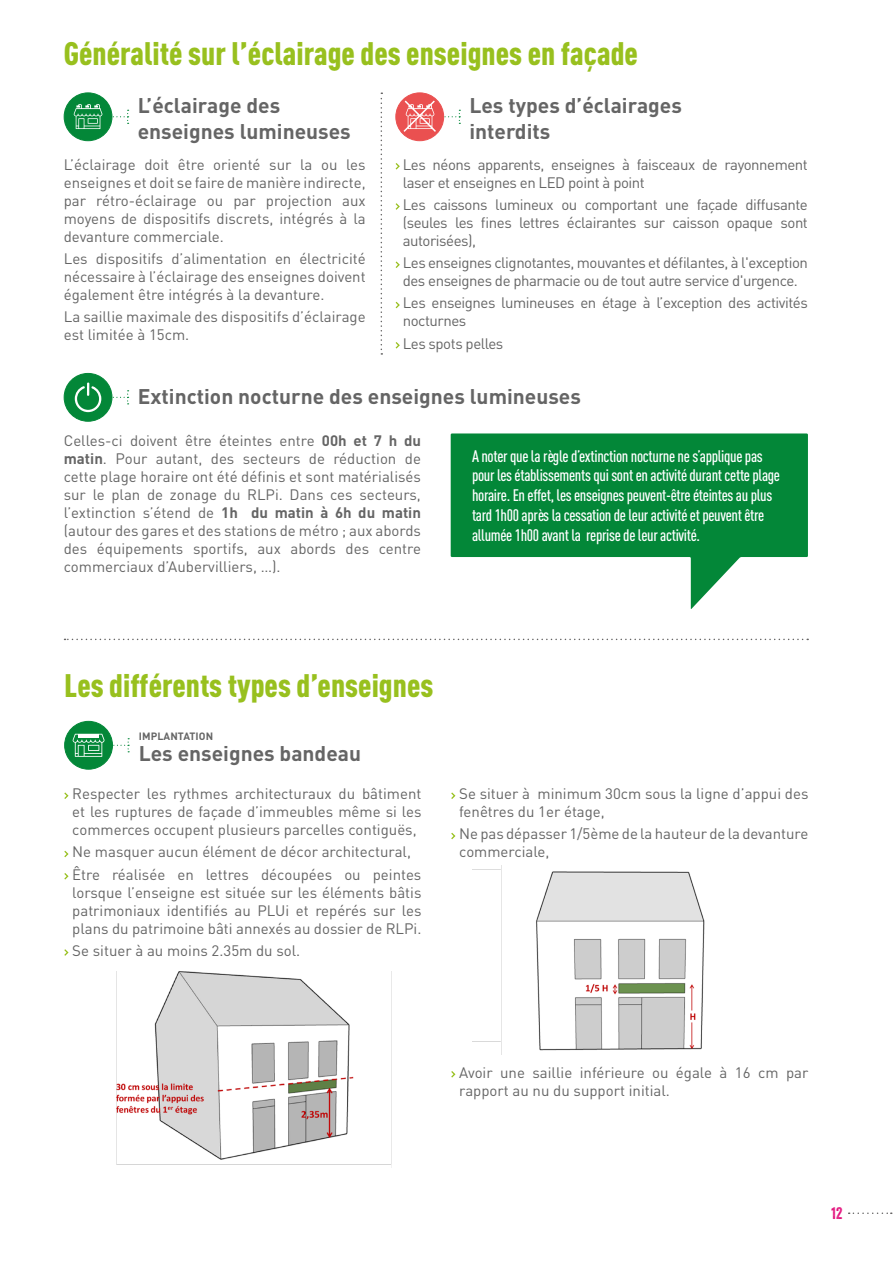
<style>
.page{position:relative;width:893px;height:1263px;background:#fff}
.page>*{position:absolute;margin:0;border:0;box-sizing:border-box;transform-origin:0 0}
.t1{font:900 32.1px "DIN Cond";color:#98c01e}
.t2{font:700 21px/25.2px "DIN Pro";color:#656565}
.t3{font:500 16.5px/19.8px "DIN Cond";letter-spacing:-.02em;color:#fff}
.t4{font:16.2px "Veneer";color:#e20f7b}
.t5{font:15px/18px "DIN Pro";color:#656565;text-align:justify}
.t6{font:15px/18px "DIN Pro";letter-spacing:-.03em;color:#656565}
.t7{font:700 10.5px "DIN Pro";letter-spacing:.01em;color:#656565}
.s1{font-weight:700}
</style>
<div class="page">
<svg style="left:396px;top:163px;width:4px;height:7px"></svg>
<svg style="left:396px;top:203px;width:4px;height:7px"></svg>
<svg style="left:396px;top:261px;width:4px;height:7px"></svg>
<svg style="left:396px;top:302px;width:4px;height:6px"></svg>
<svg style="left:396px;top:342px;width:4px;height:7px"></svg>
<svg style="left:451px;top:433px;width:357px;height:176px;fill:#038738"></svg>
<div style="left:64px;top:93px;width:48px;height:48px;background:#038738;border-radius:50%"></div>
<div style="left:64px;top:93px;width:48px;height:48px;border:1px solid #038738;border-radius:50%"></div>
<div style="left:396px;top:93px;width:48px;height:48px;background:#ea5050;border-radius:50%"></div>
<div style="left:395px;top:93px;width:49px;height:48px;border:1px solid #ea5050;border-radius:50%"></div>
<svg style="left:110px;top:110px;width:19px;height:14px"></svg>
<div style="left:64px;top:373px;width:48px;height:48px;background:#038738;border-radius:50%"></div>
<div style="left:64px;top:373px;width:48px;height:49px;border:1px solid #038738;border-radius:50%"></div>
<svg style="left:110px;top:390px;width:19px;height:14px"></svg>
<svg style="left:75px;top:382px;width:26px;height:30px"></svg>
<svg style="left:381px;top:93px;width:1px;height:262px"></svg>
<svg style="left:65px;top:639px;width:743px;height:1px"></svg>
<svg style="left:74px;top:104px;width:28px;height:25px"></svg>
<svg style="left:402px;top:99px;width:58px;height:34px"></svg>
<svg style="left:64px;top:792px;width:5px;height:7px"></svg>
<svg style="left:64px;top:851px;width:5px;height:6px"></svg>
<svg style="left:64px;top:873px;width:5px;height:6px"></svg>
<svg style="left:64px;top:949px;width:5px;height:7px"></svg>
<svg style="left:451px;top:792px;width:4px;height:7px"></svg>
<svg style="left:451px;top:833px;width:4px;height:6px"></svg>
<svg style="left:451px;top:1071px;width:4px;height:6px"></svg>
<div style="left:65px;top:721px;width:47px;height:48px;background:#038738;border-radius:50%"></div>
<div style="left:64px;top:721px;width:49px;height:48px;border:1px solid #038738;border-radius:50%"></div>
<svg style="left:111px;top:738px;width:18px;height:14px"></svg>
<svg style="left:73px;top:734px;width:32px;height:23px"></svg>
<img style="left:116px;top:972px;width:276px;height:195px">
<img style="left:472px;top:865px;width:233px;height:189px">
<svg style="left:849px;top:1212px;width:43px;height:2px"></svg>
<h1 class="t1" style="left:64px;top:34px;width:576px">Généralité sur l’éclairage des enseignes en façade</h1>
<h2 class="t2" style="left:138px;top:92px;width:215px">L’éclairage des enseignes lumineuses</h2>
<h2 class="t2" style="left:469px;top:92px;width:214px">Les types d’éclairages interdits</h2>
<p class="t5" style="left:64px;top:155px;width:303px">L’éclairage doit être orienté sur la ou les enseignes et doit se faire de manière indirecte, par rétro-éclairage ou par projection aux moyens de dispositifs discrets, intégrés à la devanture commerciale.</p>
<p class="t5" style="left:64px;top:249px;width:303px">Les dispositifs d’alimentation en électricité nécessaire à l’éclairage des enseignes doivent également être intégrés à la devanture.</p>
<p class="t5" style="left:64px;top:307px;width:303px">La saillie maximale des dispositifs d’éclairage est limitée à 15cm.</p>
<p class="t6" style="left:403px;top:155px;width:407px">Les néons apparents, enseignes à faisceaux de rayonnement laser et enseignes en LED point à point</p>
<p class="t5" style="left:403px;top:195px;width:407px">Les caissons lumineux ou comportant une façade diffusante (seules les fines lettres éclairantes sur caisson opaque sont autorisées),</p>
<p class="t6" style="left:403px;top:253px;width:407px">Les enseignes clignotantes, mouvantes et défilantes, à l'exception des enseignes de pharmacie ou de tout autre service d'urgence.</p>
<p class="t6" style="left:403px;top:293px;width:407px">Les enseignes lumineuses en étage à l’exception des activités nocturnes</p>
<p class="t6" style="left:403px;top:334px;width:102px">Les spots pelles</p>
<h2 class="t2" style="left:138px;top:383px;width:445px">Extinction nocturne des enseignes lumineuses</h2>
<p class="t5" style="left:64px;top:431px;width:359px">Celles-ci doivent être éteintes entre <span class="s1">00h et 7 h du matin</span>. Pour autant, des secteurs de réduction de cette plage horaire ont été définis et sont matérialisés sur le plan de zonage du RLPi. Dans ces secteurs, l’extinction s’étend de <span class="s1">1h du matin à 6h du matin </span>(autour des gares et des stations de métro ; aux abords des équipements sportifs, aux abords des centre commerciaux d’Aubervilliers, …).</p>
<p class="t3" style="left:472px;top:445px;width:309px">A noter que la règle d’extinction nocturne ne s’applique pas pour les établissements qui sont en activité durant cette plage horaire. En effet, les enseignes peuvent-être éteintes au plus tard 1h00 après la cessation de leur activité et peuvent être allumée 1h00 avant la reprise de leur activité.</p>
<h1 class="t1" style="left:64px;top:666px;width:371px">Les différents types d’enseignes</h1>
<p class="t7" style="left:139px;top:729px;width:76px">IMPLANTATION</p>
<h2 class="t2" style="left:139px;top:740px;width:224px">Les enseignes bandeau</h2>
<p class="t5" style="left:72px;top:784px;width:351px">Respecter les rythmes architecturaux du bâtiment et les ruptures de façade d’immeubles même si les commerces occupent plusieurs parcelles contiguës,</p>
<p class="t5" style="left:72px;top:840px;width:351px;line-height:22.2px">Ne masquer aucun élément de décor architectural,<br>Être réalisée en lettres découpées ou peintes</p>
<p class="t5" style="left:72px;top:882px;width:351px">lorsque l’enseigne est située sur les éléments bâtis patrimoniaux identifiés au PLUi et repérés sur les plans du patrimoine bâti annexés au dossier de RLPi.</p>
<p class="t5" style="left:72px;top:941px;width:230px">Se situer à au moins 2.35m du sol.</p>
<p class="t5" style="left:459px;top:784px;width:351px">Se situer à minimum 30cm sous la ligne d’appui des fenêtres du 1er étage,</p>
<p class="t5" style="left:459px;top:824px;width:351px">Ne pas dépasser 1/5ème de la hauteur de la devanture commerciale,</p>
<p class="t5" style="left:459px;top:1062px;width:351px">Avoir une saillie inférieure ou égale à 16 cm par rapport au nu du support initial.</p>
<p class="t4" style="left:832px;top:1204px;width:12px">12</p>
</div>
